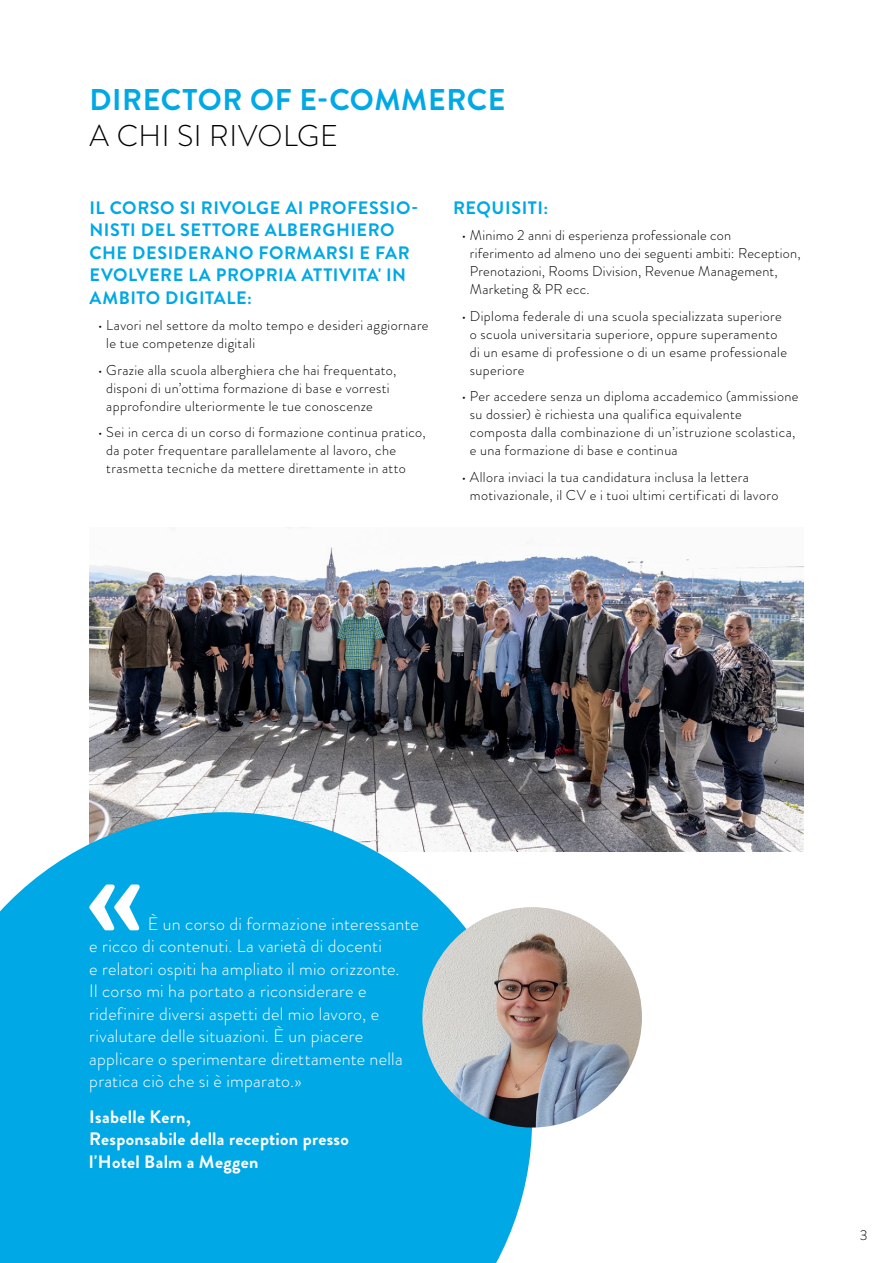
<style>
.page{position:relative;width:893px;height:1263px;background:#fff}
.page>*{position:absolute;margin:0;border:0;box-sizing:border-box;transform-origin:0 0}
.titel_bold{font:700 30px "Brandon Grotesque";letter-spacing:.02em;color:#00a8e6}
.titel_light{font:300 30px "Brandon Grotesque";letter-spacing:.02em;color:#000}
._02_Avenir_13{font:300 18px/22.5px "Brandon Grotesque";letter-spacing:.015em;color:#fff}
.untertitel_bvr{font:700 18px/22.5px "Brandon Grotesque";letter-spacing:.035em;color:#00a8e6}
._02_Avenir_13-2{font:700 18px/22.5px "Brandon Grotesque";letter-spacing:.015em;color:#fff}
.t1{font:300 14.25px/18px "Brandon Grotesque";letter-spacing:.025em;color:#000}
</style>
<div class="page">
<img style="left:89px;top:527px;width:715px;height:324px">
<svg style="left:0;top:812px;width:532px;height:451px;background:#19afe6"></svg>
<svg style="left:89px;top:884px;width:51px;height:46px"></svg>
<img style="left:422px;top:907px;width:220px;height:220px;border-radius:110px">
<p class="titel_bold" style="left:90px;top:79px;width:417px">DIRECTOR OF E-COMMERCE</p>
<p class="titel_light" style="left:90px;top:115px;width:250px">A CHI SI RIVOLGE</p>
<p class="untertitel_bvr" style="left:89px;top:196px;width:330px">IL CORSO SI RIVOLGE AI PROFESSIO-<br>NISTI DEL SETTORE ALBERGHIERO<br>CHE DESIDERANO FORMARSI E FAR<br>EVOLVERE LA PROPRIA ATTIVITA' IN<br>AMBITO DIGITALE:</p>
<p class="t1" style="left:106px;top:316px;width:324px;text-indent:-9px">• Lavori nel settore da molto tempo e desideri aggiornare le tue competenze digitali</p>
<p class="t1" style="left:106px;top:361px;width:291px;text-indent:-9px">• Grazie alla scuola alberghiera che hai frequentato, disponi di un’ottima formazione di base e vorresti approfondire ulteriormente le tue conoscenze</p>
<p class="t1" style="left:106px;top:423px;width:321px;text-indent:-9px">• Sei in cerca di un corso di formazione continua pratico, da poter frequentare parallelamente al lavoro, che trasmetta tecniche da mettere direttamente in atto</p>
<p class="untertitel_bvr" style="left:453px;top:196px;width:97px">REQUISITI:</p>
<p class="t1" style="left:470px;top:226px;width:332px;text-indent:-9px">• Minimo 2 anni di esperienza professionale con<br>riferimento ad almeno uno dei seguenti ambiti: Reception, Prenotazioni, Rooms Division, Revenue Management, Marketing &amp; PR ecc.</p>
<p class="t1" style="left:470px;top:307px;width:319px;text-indent:-9px">• Diploma federale di una scuola specializzata superiore o scuola universitaria superiore, oppure superamento di un esame di professione o di un esame professionale superiore</p>
<p class="t1" style="left:470px;top:387px;width:330px;text-indent:-9px">• Per accedere senza un diploma accademico (ammissione su dossier) è richiesta una qualifica equivalente composta dalla combinazione di un’istruzione scolastica, e una formazione di base e continua</p>
<p class="t1" style="left:470px;top:468px;width:310px;text-indent:-9px">• Allora inviaci la tua candidatura inclusa la lettera motivazionale, il CV e i tuoi ultimi certificati di lavoro</p>
<p class="_02_Avenir_13" style="left:89px;top:912px;width:331px;text-indent:59px">È un corso di formazione interessante e ricco di contenuti. La varietà di docenti<br>e relatori ospiti ha ampliato il mio orizzonte.<br>Il corso mi ha portato a riconsiderare e ridefinire diversi aspetti del mio lavoro, e rivalutare delle situazioni. È un piacere applicare o sperimentare direttamente nella pratica ciò che si è imparato.»</p>
<p class="_02_Avenir_13-2" style="left:89px;top:1105px;width:261px">Isabelle Kern,<br>Responsabile della reception presso l'Hotel Balm a Meggen</p>
<p class="t1" style="left:860px;top:1226px;width:9px">3</p>
</div>
